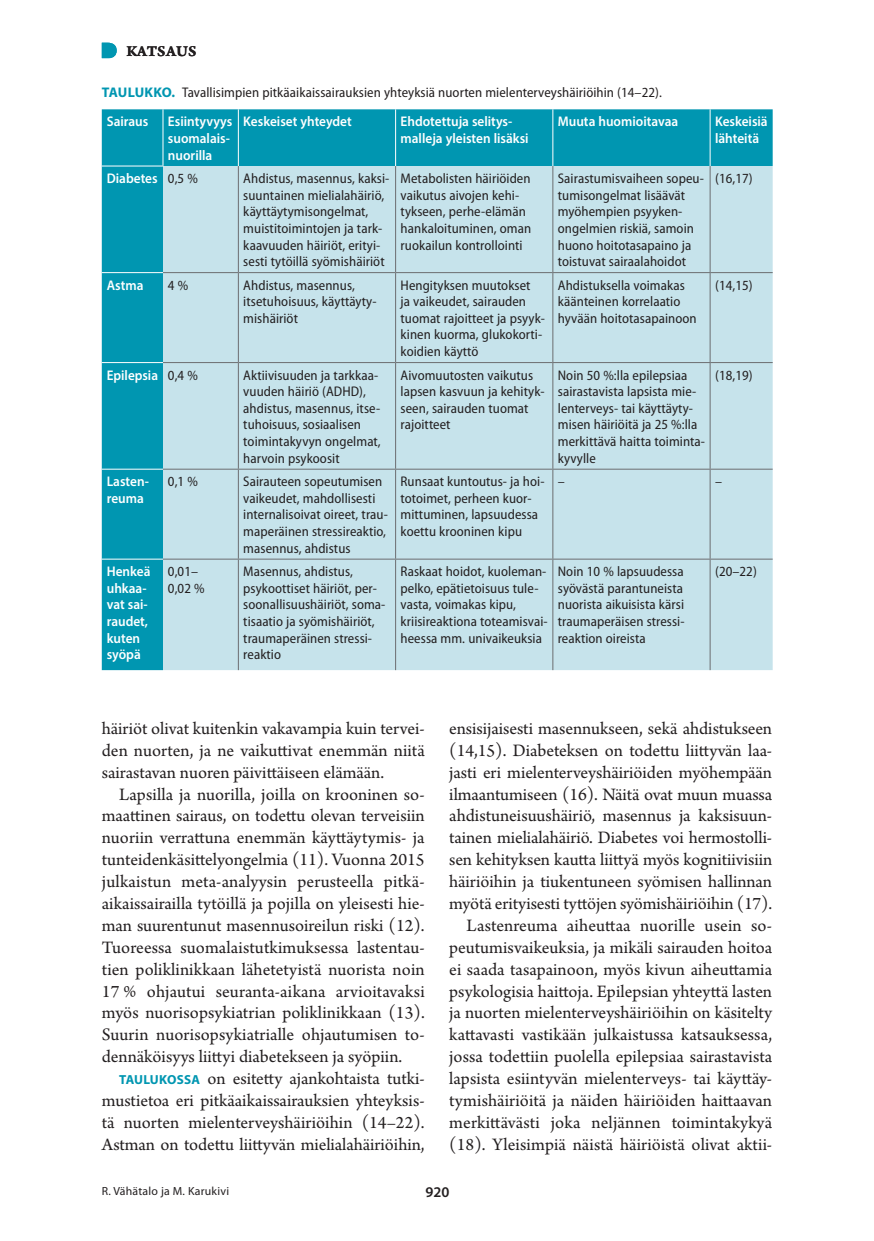
<style>
.page{position:relative;width:874px;height:1241px;background:#fff}
.page>*{position:absolute;margin:0;border:0;box-sizing:border-box;transform-origin:0 0}
.l_ei_sis{font:18.38px/21.9px "Arno Pro";color:#231f20;text-align:justify}
.vinj{font:15.75px "Arno Pro Smbd Caption";letter-spacing:.005em;color:#231f20}
.t1{font:600 14.88px "Myriad Pro";color:#231f20}
.t{font:semi-condensed 14px/16.6px "Myriad Pro";letter-spacing:.005em;color:#231f20}
.t_pl{font:600 14px/16.6px "Myriad Pro";color:#fff;scale:.95 1}
.t_pl-2{font:600 14px "Myriad Pro";color:#fff;scale:.94 1}
.Ala{font:11.9px "Myriad Pro";letter-spacing:.02em;color:#231f20}
.s1{font-weight:700;font-stretch:normal;color:#0096b1}
.s2{font-family:"Myriad Pro";font-weight:700;font-size:13.12px;color:#0096b1}
</style>
<div class="page">
<div style="left:102px;top:109px;width:670px;height:561px;background:#0096b1"></div>
<div style="left:163px;top:166px;width:609px;height:504px;background:#c6e3eb"></div>
<hr style="left:238px;top:166px;width:1px;height:106px;background:#6c6d70">
<hr style="left:395px;top:166px;width:1px;height:106px;background:#6c6d70">
<hr style="left:552px;top:166px;width:1px;height:106px;background:#6c6d70">
<hr style="left:709px;top:166px;width:1px;height:106px;background:#6c6d70">
<hr style="left:163px;top:272px;width:75px;height:1px;background:#6c6d70">
<hr style="left:238px;top:272px;width:157px;height:1px;background:#6c6d70">
<hr style="left:238px;top:273px;width:1px;height:89px;background:#6c6d70">
<hr style="left:395px;top:272px;width:157px;height:1px;background:#6c6d70">
<hr style="left:395px;top:273px;width:1px;height:89px;background:#6c6d70">
<hr style="left:552px;top:272px;width:157px;height:1px;background:#6c6d70">
<hr style="left:552px;top:273px;width:1px;height:89px;background:#6c6d70">
<hr style="left:709px;top:272px;width:63px;height:1px;background:#6c6d70">
<hr style="left:709px;top:273px;width:1px;height:89px;background:#6c6d70">
<hr style="left:163px;top:362px;width:75px;height:1px;background:#6c6d70">
<hr style="left:238px;top:362px;width:157px;height:1px;background:#6c6d70">
<hr style="left:238px;top:363px;width:1px;height:105px;background:#6c6d70">
<hr style="left:395px;top:362px;width:157px;height:1px;background:#6c6d70">
<hr style="left:395px;top:363px;width:1px;height:105px;background:#6c6d70">
<hr style="left:552px;top:362px;width:157px;height:1px;background:#6c6d70">
<hr style="left:552px;top:363px;width:1px;height:105px;background:#6c6d70">
<hr style="left:709px;top:362px;width:63px;height:1px;background:#6c6d70">
<hr style="left:709px;top:363px;width:1px;height:105px;background:#6c6d70">
<hr style="left:163px;top:468px;width:75px;height:1px;background:#6c6d70">
<hr style="left:238px;top:468px;width:157px;height:1px;background:#6c6d70">
<hr style="left:238px;top:469px;width:1px;height:89px;background:#6c6d70">
<hr style="left:395px;top:468px;width:157px;height:1px;background:#6c6d70">
<hr style="left:395px;top:469px;width:1px;height:89px;background:#6c6d70">
<hr style="left:552px;top:468px;width:157px;height:1px;background:#6c6d70">
<hr style="left:552px;top:469px;width:1px;height:89px;background:#6c6d70">
<hr style="left:709px;top:468px;width:63px;height:1px;background:#6c6d70">
<hr style="left:709px;top:469px;width:1px;height:89px;background:#6c6d70">
<hr style="left:163px;top:558px;width:75px;height:1px;background:#6c6d70">
<hr style="left:238px;top:558px;width:157px;height:1px;background:#6c6d70">
<hr style="left:238px;top:559px;width:1px;height:111px;background:#6c6d70">
<hr style="left:395px;top:558px;width:157px;height:1px;background:#6c6d70">
<hr style="left:395px;top:559px;width:1px;height:111px;background:#6c6d70">
<hr style="left:552px;top:558px;width:157px;height:1px;background:#6c6d70">
<hr style="left:552px;top:559px;width:1px;height:111px;background:#6c6d70">
<hr style="left:709px;top:558px;width:63px;height:1px;background:#6c6d70">
<hr style="left:709px;top:559px;width:1px;height:111px;background:#6c6d70">
<hr style="left:162px;top:109px;width:1px;height:56px;background:#fff">
<hr style="left:238px;top:109px;width:1px;height:57px;background:#fff">
<hr style="left:395px;top:109px;width:1px;height:57px;background:#fff">
<hr style="left:552px;top:109px;width:1px;height:57px;background:#fff">
<hr style="left:709px;top:109px;width:1px;height:57px;background:#fff">
<hr style="left:102px;top:165px;width:61px;height:1px;background:#fff">
<hr style="left:102px;top:272px;width:61px;height:1px;background:#fff">
<hr style="left:102px;top:362px;width:61px;height:1px;background:#fff">
<hr style="left:102px;top:468px;width:61px;height:1px;background:#fff">
<hr style="left:102px;top:558px;width:61px;height:1px;background:#fff">
<svg style="left:102px;top:43px;width:15px;height:15px"></svg>
<p class="vinj" style="left:126px;top:41px;width:71px">KATSAUS</p>
<p class="t" style="left:102px;top:84px;width:561px"><span class="s1">TAULUKKO.</span> Tavallisimpien pitkäaikaissairauksien yhteyksiä nuorten mielenterveyshäiriöihin (14–22).</p>
<p class="t_pl" style="left:107px;top:113px;width:45px">Sairaus</p>
<p class="t_pl" style="left:168px;top:113px;width:69px">Esiintyvyys suomalais&shy;nuorilla</p>
<p class="t_pl" style="left:243px;top:113px;width:116px">Keskeiset yhteydet</p>
<p class="t_pl" style="left:400px;top:113px;width:136px">Ehdotettuja selitys&shy;malleja yleisten lisäksi</p>
<p class="t_pl" style="left:557px;top:113px;width:128px">Muuta huomioitavaa</p>
<p class="t_pl" style="left:714px;top:113px;width:57px">Keskeisiä lähteitä</p>
<p class="t_pl" style="left:107px;top:170px;width:55px">Diabetes</p>
<p class="t" style="left:168px;top:170px;width:31px">0,5 %</p>
<p class="t" style="left:243px;top:170px;width:147px">Ahdistus, masennus, kaksi&shy;suuntainen mielialahäiriö, käyttäytymisongelmat, muistitoimintojen ja tark&shy;kaavuuden häiriöt, erityi&shy;sesti tytöillä syömishäiriöt</p>
<p class="t" style="left:400px;top:170px;width:132px">Metabolisten häiriöiden vaikutus aivojen kehi&shy;tykseen, perhe-elämän hankaloituminen, oman ruokailun kontrollointi</p>
<p class="t" style="left:557px;top:170px;width:147px">Sairastumisvaiheen sopeu&shy;tumisongelmat lisäävät myöhempien psyyken&shy;ongelmien riskiä, samoin huono hoitotasapaino ja toistuvat sairaalahoidot</p>
<p class="t" style="left:714px;top:170px;width:39px">(16,17)</p>
<p class="t_pl" style="left:107px;top:276px;width:40px">Astma</p>
<p class="t" style="left:168px;top:276px;width:22px">4 %</p>
<p class="t" style="left:243px;top:276px;width:135px">Ahdistus, masennus, itsetuhoisuus, käyttäyty&shy;mishäiriöt</p>
<p class="t" style="left:400px;top:276px;width:146px">Hengityksen muutokset<br>ja vaikeudet, sairauden tuomat rajoitteet ja psyyk&shy;kinen kuorma, glukokorti&shy;koidien käyttö</p>
<p class="t" style="left:557px;top:276px;width:140px">Ahdistuksella voimakas käänteinen korrelaatio hyvään hoitotasapainoon</p>
<p class="t" style="left:714px;top:276px;width:39px">(14,15)</p>
<p class="t_pl-2" style="left:107px;top:366px;width:56px">Epilepsia</p>
<p class="t" style="left:168px;top:366px;width:31px">0,4 %</p>
<p class="t" style="left:243px;top:366px;width:139px">Aktiivisuuden ja tarkkaa&shy;vuuden häiriö (ADHD), ahdistus, masennus, itse&shy;tuhoisuus, sosiaalisen toimintakyvyn ongelmat, harvoin psykoosit</p>
<p class="t" style="left:400px;top:366px;width:145px">Aivomuutosten vaikutus lapsen kasvuun ja kehityk&shy;seen, sairauden tuomat rajoitteet</p>
<p class="t" style="left:557px;top:366px;width:149px">Noin 50 %:lla epilepsiaa sairastavista lapsista mie&shy;lenterveys- tai käyttäyty&shy;misen häiriöitä ja 25 %:lla merkittävä haitta toiminta&shy;kyvylle</p>
<p class="t" style="left:714px;top:366px;width:39px">(18,19)</p>
<p class="t_pl" style="left:107px;top:472px;width:46px">Lasten&shy;reuma</p>
<p class="t" style="left:168px;top:473px;width:31px">0,1 %</p>
<p class="t" style="left:243px;top:473px;width:146px">Sairauteen sopeutumisen vaikeudet, mahdollisesti internalisoivat oireet, trau&shy;maperäinen stressireaktio, masennus, ahdistus</p>
<p class="t" style="left:400px;top:473px;width:145px">Runsaat kuntoutus- ja hoi&shy;totoimet, perheen kuor&shy;mittuminen, lapsuudessa koettu krooninen kipu</p>
<p class="t" style="left:557px;top:473px;width:8px">–</p>
<p class="t" style="left:714px;top:473px;width:8px">–</p>
<p class="t_pl" style="left:107px;top:562px;width:48px">Henkeä uhkaa&shy;vat sai&shy;raudet, kuten syöpä</p>
<p class="t" style="left:168px;top:563px;width:38px">0,01–<br>0,02 %</p>
<p class="t" style="left:243px;top:563px;width:143px">Masennus, ahdistus, psykoottiset häiriöt, per&shy;soonallisuushäiriöt, soma&shy;tisaatio ja syömishäiriöt, traumaperäinen stressi&shy;reaktio</p>
<p class="t" style="left:400px;top:563px;width:148px">Raskaat hoidot, kuoleman&shy;pelko, epätietoisuus tule&shy;vasta, voimakas kipu, kriisireaktiona toteamisvai&shy;heessa mm. univaikeuksia</p>
<p class="t" style="left:557px;top:563px;width:128px;text-align:justify">Noin 10 % lapsuudessa syövästä parantuneista nuorista aikuisista kärsi traumaperäisen stressi&shy;reaktion oireista</p>
<p class="t" style="left:714px;top:563px;width:43px">(20–22)</p>
<p class="l_ei_sis" style="left:102px;top:718px;width:324px">häiriöt olivat kuitenkin vakavampia kuin tervei&shy;den nuorten, ja ne vaikuttivat enemmän niitä sairastavan nuoren päivittäiseen elämään.</p>
<p class="l_ei_sis" style="left:102px;top:784px;width:324px;text-indent:17px">Lapsilla ja nuorilla, joilla on krooninen so&shy;maattinen sairaus, on todettu olevan terveisiin nuoriin verrattuna enemmän käyttäytymis- ja tunteidenkäsittelyongelmia (11). Vuonna 2015 julkaistun meta-analyysin perusteella pitkä&shy;aikaissairailla tytöillä ja pojilla on yleisesti hie&shy;man suurentunut masennusoireilun riski (12).<br>Tuoreessa suomalaistutkimuksessa lastentau&shy;tien poliklinikkaan lähetetyistä nuorista noin 17 % ohjautui seuranta-aikana arvioitavaksi myös nuorisopsykiatrian poliklinikkaan (13).<br>Suurin nuorisopsykiatrialle ohjautumisen to&shy;dennäköisyys liittyi diabetekseen ja syöpiin.</p>
<p class="l_ei_sis" style="left:102px;top:1068px;width:324px;text-indent:17px"><span class="s2">TAULUKOSSA</span> on esitetty ajankohtaista tutki&shy;mustietoa eri pitkäaikaissairauksien yhteyksis&shy;tä nuorten mielenterveyshäiriöihin (14–22).<br>Astman on todettu liittyvän mielialahäiriöihin,</p>
<p class="l_ei_sis" style="left:449px;top:718px;width:324px">ensisijaisesti masennukseen, sekä ahdistukseen (14,15). Diabeteksen on todettu liittyvän laa&shy;jasti eri mielenterveyshäiriöiden myöhempään ilmaantumiseen (16). Näitä ovat muun muassa ahdistuneisuushäiriö, masennus ja kaksisuun&shy;tainen mielialahäiriö. Diabetes voi hermostolli&shy;sen kehityksen kautta liittyä myös kognitiivisiin häiriöihin ja tiukentuneen syömisen hallinnan myötä erityisesti tyttöjen syömishäiriöihin (17).</p>
<p class="l_ei_sis" style="left:449px;top:915px;width:324px;text-indent:17px">Lastenreuma aiheuttaa nuorille usein so&shy;peutumisvaikeuksia, ja mikäli sairauden hoitoa ei saada tasapainoon, myös kivun aiheuttamia psykologisia haittoja. Epilepsian yhteyttä lasten ja nuorten mielenterveyshäiriöihin on käsitelty kattavasti vastikään julkaistussa katsauksessa, jossa todettiin puolella epilepsiaa sairastavista lapsista esiintyvän mielenterveys- tai käyttäy&shy;tymishäiriöitä ja näiden häiriöiden haittaavan merkittävästi joka neljännen toimintakykyä (18). Yleisimpiä näistä häiriöistä olivat aktii-</p>
<p class="Ala" style="left:102px;top:1183px;width:129px">R. Vähätalo ja M. Karukivi</p>
<p class="t1" style="left:425px;top:1182px;width:25px">920</p>
</div>
